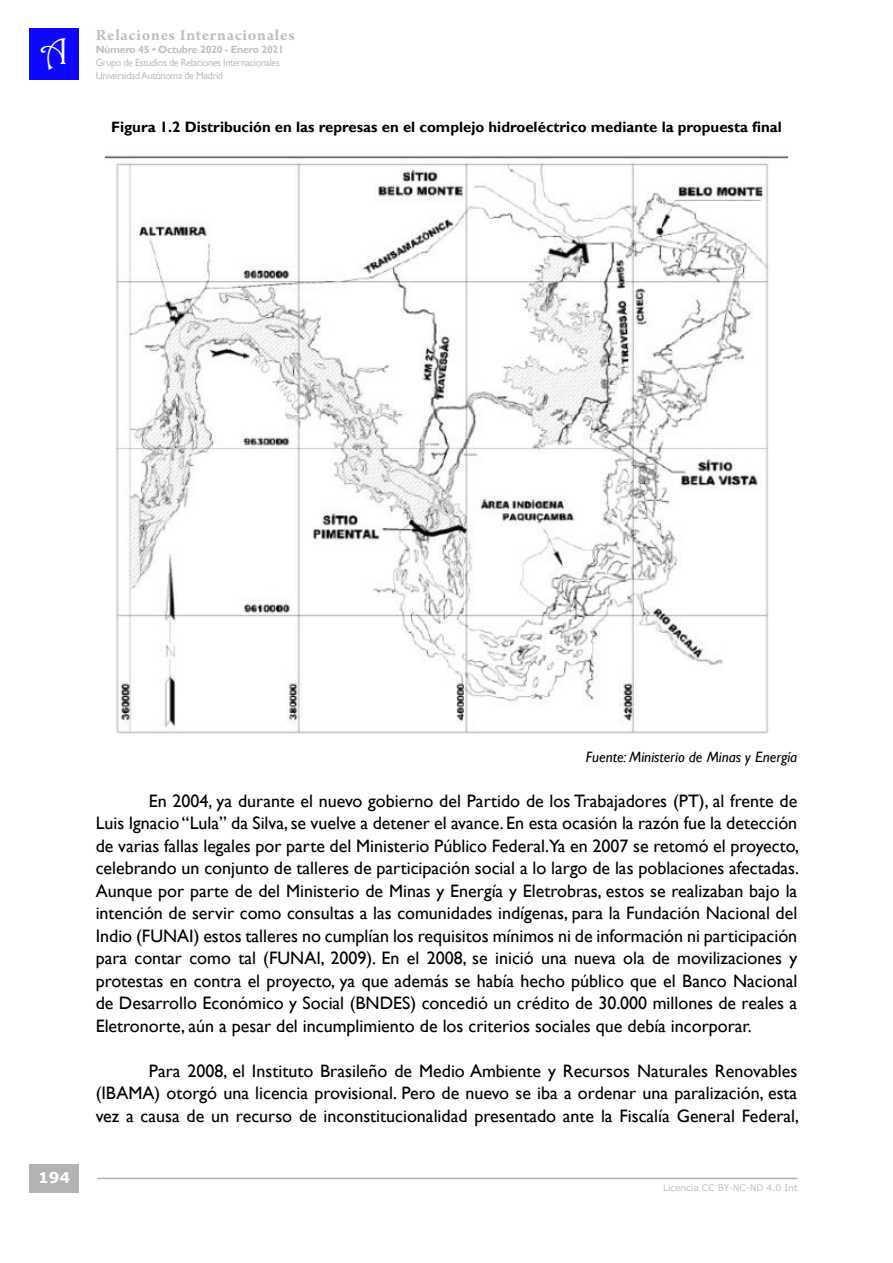
<style>
.page{position:relative;width:893px;height:1263px;background:#fff}
.page>*{position:absolute;margin:0;border:0;box-sizing:border-box;transform-origin:0 0}
.t1{font:37.5px "Harrington";color:#fff}
.t2{font:18px/22.5px "Gill Sans";color:#000;text-align:justify}
.t3{font:700 16.5px "Arno Pro";letter-spacing:.045em;color:#c0c0c0}
.t4{font:700 15px "Gill Sans";color:#000}
.t5{font:italic 15px "Gill Sans";color:#000}
.t6{font:700 15px "Verdana";color:#fff}
.t7{font:10.5px/13px "Gill Sans";letter-spacing:-.03em;color:#c0c0c0;scale:.95 1}
.t8{font:700 10.5px "Gill Sans";letter-spacing:-.025em;color:#c0c0c0}
.t9{font:9px "Verdana";color:#c0c0c0}
</style>
<div class="page">
<hr style="left:98px;top:1178px;width:700px;height:1px;background:#b3b3b3">
<div style="left:30px;top:1164px;width:49px;height:29px;background:#b3b3b3"></div>
<div style="left:30px;top:29px;width:49px;height:51px;background:#0d07fd"></div>
<img style="left:105px;top:155px;width:683px;height:579px">
<h1 class="t1" style="left:40px;top:29px;width:29px">A</h1>
<p class="t3" style="left:96px;top:26px;width:200px">Relaciones Internacionales</p>
<p class="t8" style="left:96px;top:43px;width:190px">Número 45 • Octubre 2020 - Enero 2021</p>
<p class="t7" style="left:96px;top:56px;width:195px">Grupo de Estudios de Relaciones Internacionales<br>Universidad Autónoma de Madrid</p>
<p class="t4" style="left:111px;top:117px;width:672px">Figura 1.2 Distribución en las represas en el complejo hidroeléctrico mediante la propuesta final</p>
<p class="t6" style="left:38px;top:1167px;width:33px">194</p>
<p class="t5" style="left:586px;top:748px;width:213px">Fuente: Ministerio de Minas y Energía</p>
<p class="t2" style="left:96px;top:790px;width:705px;text-indent:53px">En 2004, ya durante el nuevo gobierno del Partido de los Trabajadores (PT), al frente de Luis Ignacio “Lula” da Silva, se vuelve a detener el avance. En esta ocasión la razón fue la detección de varias fallas legales por parte del Ministerio Público Federal.Ya en 2007 se retomó el proyecto, celebrando un conjunto de talleres de participación social a lo largo de las poblaciones afectadas.<br>Aunque por parte de del Ministerio de Minas y Energía y Eletrobras, estos se realizaban bajo la intención de servir como consultas a las comunidades indígenas, para la Fundación Nacional del Indio (FUNAI) estos talleres no cumplían los requisitos mínimos ni de información ni participación para contar como tal (FUNAI, 2009). En el 2008, se inició una nueva ola de movilizaciones y protestas en contra el proyecto, ya que además se había hecho público que el Banco Nacional de Desarrollo Económico y Social (BNDES) concedió un crédito de 30.000 millones de reales a Eletronorte, aún a pesar del incumplimiento de los criterios sociales que debía incorporar.</p>
<p class="t2" style="left:96px;top:1060px;width:705px;text-indent:53px">Para 2008, el Instituto Brasileño de Medio Ambiente y Recursos Naturales Renovables (IBAMA) otorgó una licencia provisional. Pero de nuevo se iba a ordenar una paralización, esta vez a causa de un recurso de inconstitucionalidad presentado ante la Fiscalía General Federal,</p>
<p class="t9" style="left:663px;top:1181px;width:136px">Licencia CC BY-NC-ND 4.0 Int</p>
</div>
